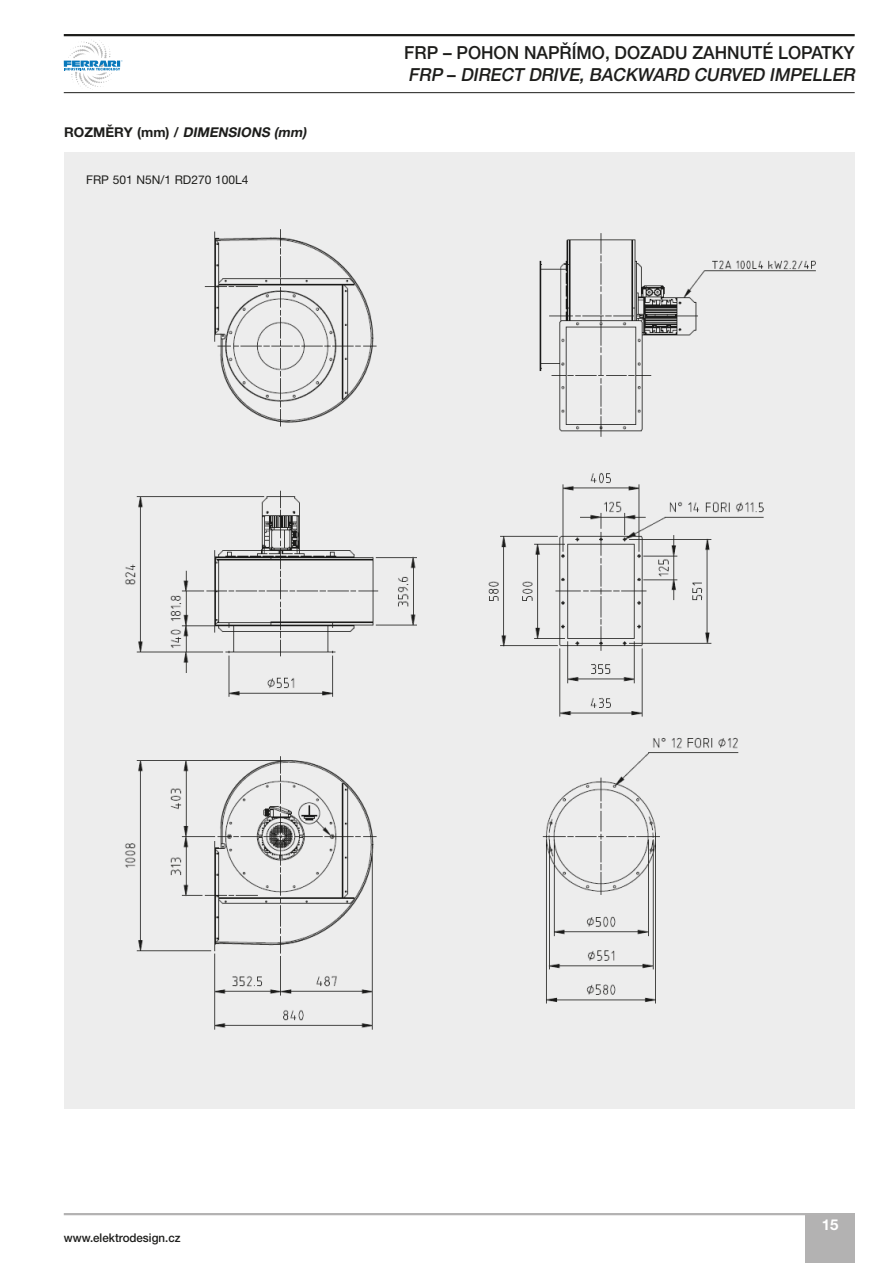
<style>
.page{position:relative;width:893px;height:1263px;background:#fff}
.page>*{position:absolute;margin:0;border:0;box-sizing:border-box;transform-origin:0 0}
.t1{font:500 18px/22.5px "Helvetica Neue LT Pro";color:#1d1d1b;scale:.96 1}
.t2{font:700 15px "Helvetica Neue LT Pro";color:#fff}
.t3{font:italic 700 13.5px "Helvetica Neue LT Pro";color:#1d1d1b}
.t4{font:12px "Helvetica Neue LT Pro";color:#1d1d1b}
.t5{font:500 12px "Helvetica Neue LT Pro";color:#1d1d1b;scale:.96 1}
.s1{font-style:normal}
.s2{font-style:italic}
</style>
<div class="page">
<hr style="left:64px;top:1213px;width:791px;height:2px;background:#b3b2b2">
<div style="left:805px;top:1214px;width:50px;height:49px;background:#b3b2b2"></div>
<hr style="left:64px;top:34px;width:791px;height:2px;background:#1d1d1b">
<hr style="left:64px;top:92px;width:791px;height:1px;background:#1d1d1b">
<svg style="left:64px;top:39px;width:58px;height:50px"></svg>
<div style="left:64px;top:152px;width:791px;height:957px;background:#ededed"></div>
<img style="left:125px;top:229px;width:691px;height:801px">
<p class="t3" style="left:64px;top:124px;width:244px"><span class="s1">R O Z M Ě RY ( m m ) /</span> DIMENSIONS (mm)</p>
<p class="t4" style="left:86px;top:173px;width:164px">FRP 501 N5N/1 RD270 100L4</p>
<p class="t1" style="left:404px;top:41px;width:475px">FRP – POHON NAPŘÍMO, DOZADU ZAHNUTÉ LOPATKY<br><span class="s2">FRP</span> – <span class="s2">DIRECT DRIVE, BACKWARD CURVED IMPELLER</span></p>
<p class="t5" style="left:64px;top:1230px;width:123px">www.elektrodesign.cz</p>
<p class="t2" style="left:822px;top:1215px;width:18px">15</p>
</div>
